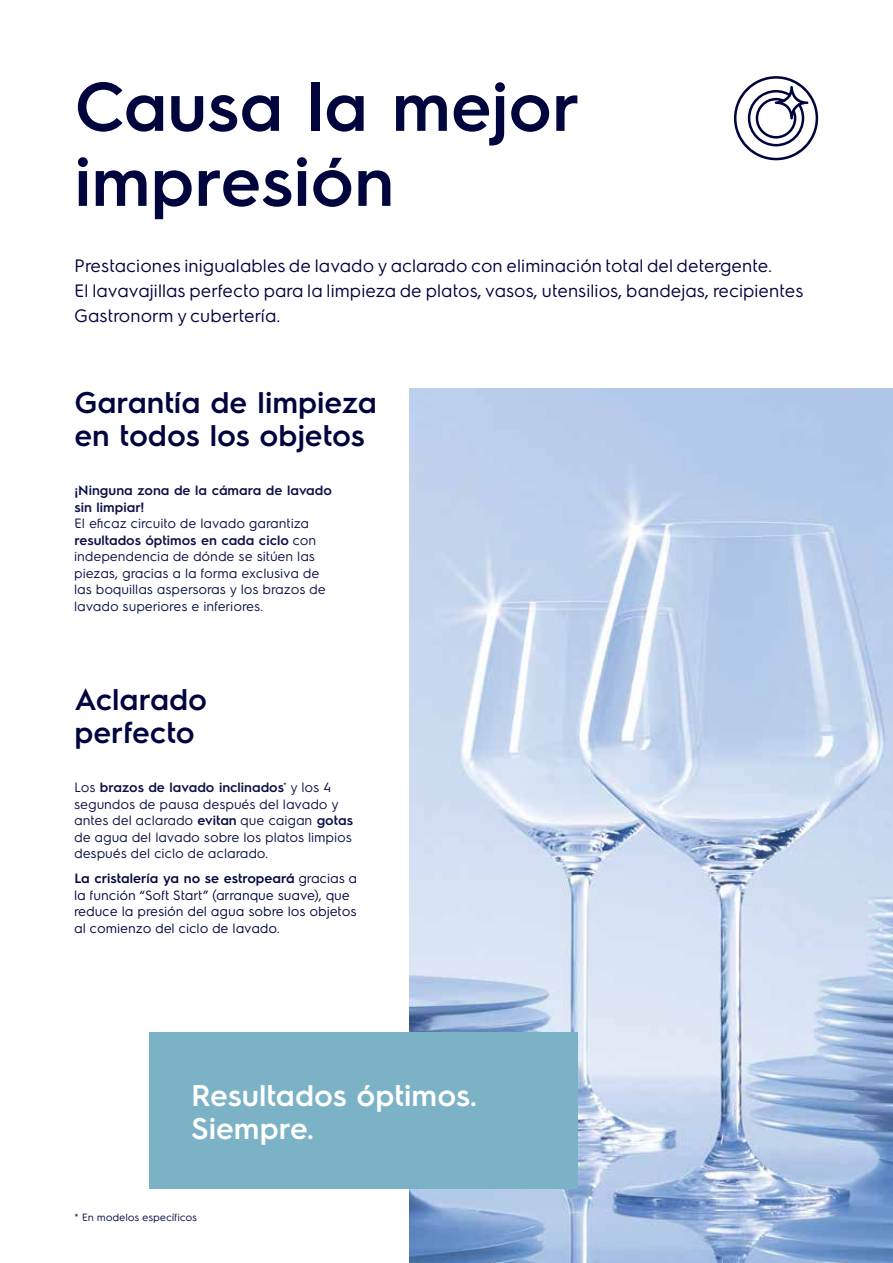
<style>
.page{position:relative;width:893px;height:1263px;background:#fff}
.page>*{position:absolute;margin:0;border:0;box-sizing:border-box;transform-origin:0 0}
.t1{font:600 69px/75px "Electrolux Sans";color:#00053e}
.t2{font:600 30px/33px "Electrolux Sans";color:#00053e}
.t3{font:600 30px/33px "Electrolux Sans";color:#fff}
.t4{font:18px/24.8px "Electrolux Sans";color:#00053e}
.t5{font:13.5px/16.5px "Electrolux Sans";color:#081144}
.t6{font:13.5px/16.5px "Electrolux Sans";color:#00053e}
.t7{font:600 13.5px/16.5px "Electrolux Sans";color:#081144}
.t8{font:10.5px "Electrolux Sans";color:#00053e}
.s1{font-weight:600}
</style>
<div class="page">
<img style="left:409px;top:389px;width:484px;height:874px">
<div style="left:149px;top:1031px;width:428px;height:157px;background:#7bb2c5"></div>
<svg style="left:734px;top:76px;width:84px;height:84px"></svg>
<h1 class="t1" style="left:74px;top:65px;width:507px">Causa la mejor impresión</h1>
<h3 class="t4" style="left:74px;top:253px;width:731px">Prestaciones inigualables de lavado y aclarado con eliminación total del detergente.<br>El lavavajillas perfecto para la limpieza de platos, vasos, utensilios, bandejas, recipientes<br>Gastronorm y cubertería.</h3>
<h2 class="t2" style="left:74px;top:384px;width:304px">Garantía de limpieza en todos los objetos</h2>
<p class="t7" style="left:74px;top:481px;width:259px">¡Ninguna zona de la cámara de lavado sin limpiar!</p>
<p class="t5" style="left:74px;top:514px;width:253px">El eficaz circuito de lavado garantiza <span class="s1">resultados óptimos en cada ciclo</span> con independencia de dónde se sitúen las piezas, gracias a la forma exclusiva de las boquillas aspersoras y los brazos de lavado superiores e inferiores.</p>
<h2 class="t2" style="left:74px;top:681px;width:134px">Aclarado perfecto</h2>
<p class="t5" style="left:74px;top:778px;width:280px">Los <span class="s1">brazos de lavado inclinados</span><sup>*</sup> y los 4 segundos de pausa después del lavado y antes del aclarado <span class="s1">evitan</span> que caigan <span class="s1">gotas </span>de agua del lavado sobre los platos limpios después del ciclo de aclarado.</p>
<p class="t6" style="left:74px;top:869px;width:285px"><span class="s1">La cristalería ya no se estropeará</span> gracias a la función “Soft Start” (arranque suave), que reduce la presión del agua sobre los objetos al comienzo del ciclo de lavado.</p>
<h2 class="t3" style="left:191px;top:1077px;width:287px">Resultados óptimos.<br>Siempre.</h2>
<p class="t8" style="left:74px;top:1210px;width:124px">* En modelos específicos</p>
</div>
